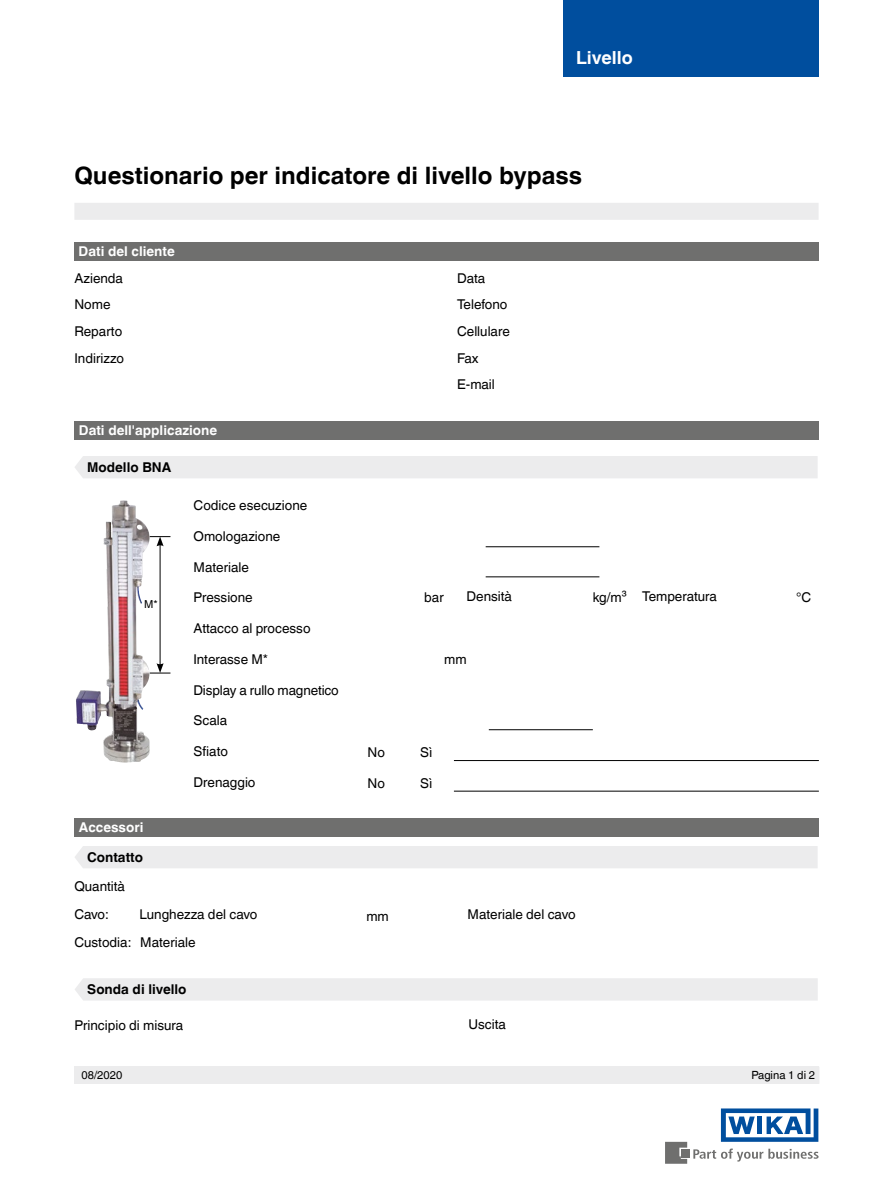
<style>
.page{position:relative;width:893px;height:1188px;background:#fff}
.page>*{position:absolute;margin:0;border:0;box-sizing:border-box;transform-origin:0 0}
.t1{font:700 24px "Helvetica World";color:#000}
.t2{font:700 18px "Helvetica World";color:#fff}
.t3{font:13.5px/26.7px "Helvetica World";color:#000}
.t4{font:700 13.5px "Helvetica World";color:#fff}
.t5{font:700 13.5px "Helvetica World";color:#000}
.t6{font:11.25px "Helvetica World";color:#000}
.t7{font:10.95px "Helvetica World";color:#000}
</style>
<div class="page">
<svg style="left:693px;top:1149px;width:126px;height:13px"></svg>
<div style="left:682px;top:1150px;width:8px;height:8px;background:#6f6f6e"></div>
<svg style="left:665px;top:1142px;width:22px;height:22px"></svg>
<svg style="left:721px;top:1108px;width:97px;height:34px"></svg>
<div style="left:563px;top:0;width:256px;height:76px;background:#004e9e"></div>
<div style="left:74px;top:203px;width:745px;height:17px;background:#ececed"></div>
<div style="left:74px;top:1066px;width:745px;height:18px;background:#ececed"></div>
<div style="left:75px;top:421px;width:744px;height:18px;background:#6f6f6e"></div>
<hr style="left:486px;top:576px;width:113px;height:1px;background:#000">
<hr style="left:489px;top:729px;width:104px;height:1px;background:#000">
<div style="left:74px;top:242px;width:744px;height:18px;background:#6f6f6e"></div>
<hr style="left:486px;top:546px;width:113px;height:1px;background:#000">
<hr style="left:454px;top:760px;width:365px;height:1px;background:#000">
<hr style="left:454px;top:791px;width:365px;height:1px;background:#000">
<img style="left:103px;top:500px;width:20px;height:172px">
<hr style="left:160px;top:544px;width:1px;height:122px;background:#000">
<svg style="left:150px;top:536px;width:20px;height:10px"></svg>
<svg style="left:150px;top:663px;width:20px;height:11px"></svg>
<div style="left:75px;top:456px;width:743px;height:22px;background:#ececed"></div>
<div style="left:75px;top:818px;width:744px;height:19px;background:#6f6f6e"></div>
<div style="left:75px;top:846px;width:743px;height:22px;background:#ececed"></div>
<div style="left:75px;top:978px;width:743px;height:23px;background:#ececed"></div>
<h2 class="t2" style="left:576px;top:47px;width:58px">Livello</h2>
<h1 class="t1" style="left:74px;top:161px;width:509px">Questionario per indicatore di livello bypass</h1>
<p class="t4" style="left:79px;top:243px;width:98px">Dati del cliente</p>
<p class="t3" style="left:74px;top:265px;width:51px">Azienda<br>Nome<br>Reparto<br>Indirizzo</p>
<p class="t3" style="left:457px;top:265px;width:54px">Data<br>Telefono<br>Cellulare<br>Fax<br>E-mail</p>
<p class="t4" style="left:79px;top:422px;width:140px">Dati dell'applicazione</p>
<p class="t5" style="left:87px;top:459px;width:86px">Modello BNA</p>
<p class="t7" style="left:144px;top:598px;width:15px">M*</p>
<p class="t4" style="left:79px;top:820px;width:66px">Accessori</p>
<p class="t5" style="left:87px;top:849px;width:57px">Contatto</p>
<p class="t3" style="left:194px;top:492px;width:115px">Codice esecuzione</p>
<p class="t3" style="left:194px;top:523px;width:88px">Omologazione</p>
<p class="t3" style="left:194px;top:554px;width:57px">Materiale</p>
<p class="t3" style="left:424px;top:584px;width:21px">bar</p>
<p class="t3" style="left:593px;top:584px;width:36px">kg/m³</p>
<p class="t3" style="left:796px;top:584px;width:17px">°C</p>
<p class="t3" style="left:193px;top:584px;width:61px">Pressione</p>
<p class="t3" style="left:466px;top:583px;width:47px">Densità</p>
<p class="t3" style="left:642px;top:583px;width:76px">Temperatura</p>
<p class="t3" style="left:194px;top:615px;width:118px">Attacco al processo</p>
<p class="t3" style="left:193px;top:646px;width:76px">Interasse M*</p>
<p class="t3" style="left:193px;top:677px;width:147px">Display a rullo magnetico</p>
<p class="t3" style="left:194px;top:707px;width:35px">Scala</p>
<p class="t3" style="left:194px;top:738px;width:36px">Sfiato</p>
<p class="t3" style="left:367px;top:739px;width:19px">No</p>
<p class="t3" style="left:420px;top:739px;width:14px">Sì</p>
<p class="t3" style="left:194px;top:769px;width:63px">Drenaggio</p>
<p class="t3" style="left:367px;top:770px;width:19px">No</p>
<p class="t3" style="left:420px;top:770px;width:14px">Sì</p>
<p class="t3" style="left:444px;top:646px;width:24px">mm</p>
<p class="t3" style="left:74px;top:873px;width:52px;line-height:27.8px">Quantità<br>Cavo:</p>
<p class="t3" style="left:139px;top:901px;width:120px">Lunghezza del cavo</p>
<p class="t3" style="left:366px;top:903px;width:24px">mm</p>
<p class="t3" style="left:468px;top:901px;width:110px">Materiale del cavo</p>
<p class="t3" style="left:74px;top:929px;width:123px">Custodia: Materiale</p>
<p class="t5" style="left:87px;top:982px;width:101px">Sonda di livello</p>
<p class="t3" style="left:74px;top:1012px;width:110px">Principio di misura</p>
<p class="t3" style="left:468px;top:1011px;width:39px">Uscita</p>
<p class="t6" style="left:82px;top:1069px;width:42px">08/2020</p>
<p class="t6" style="left:751px;top:1069px;width:65px">Pagina 1 di 2</p>
</div>
